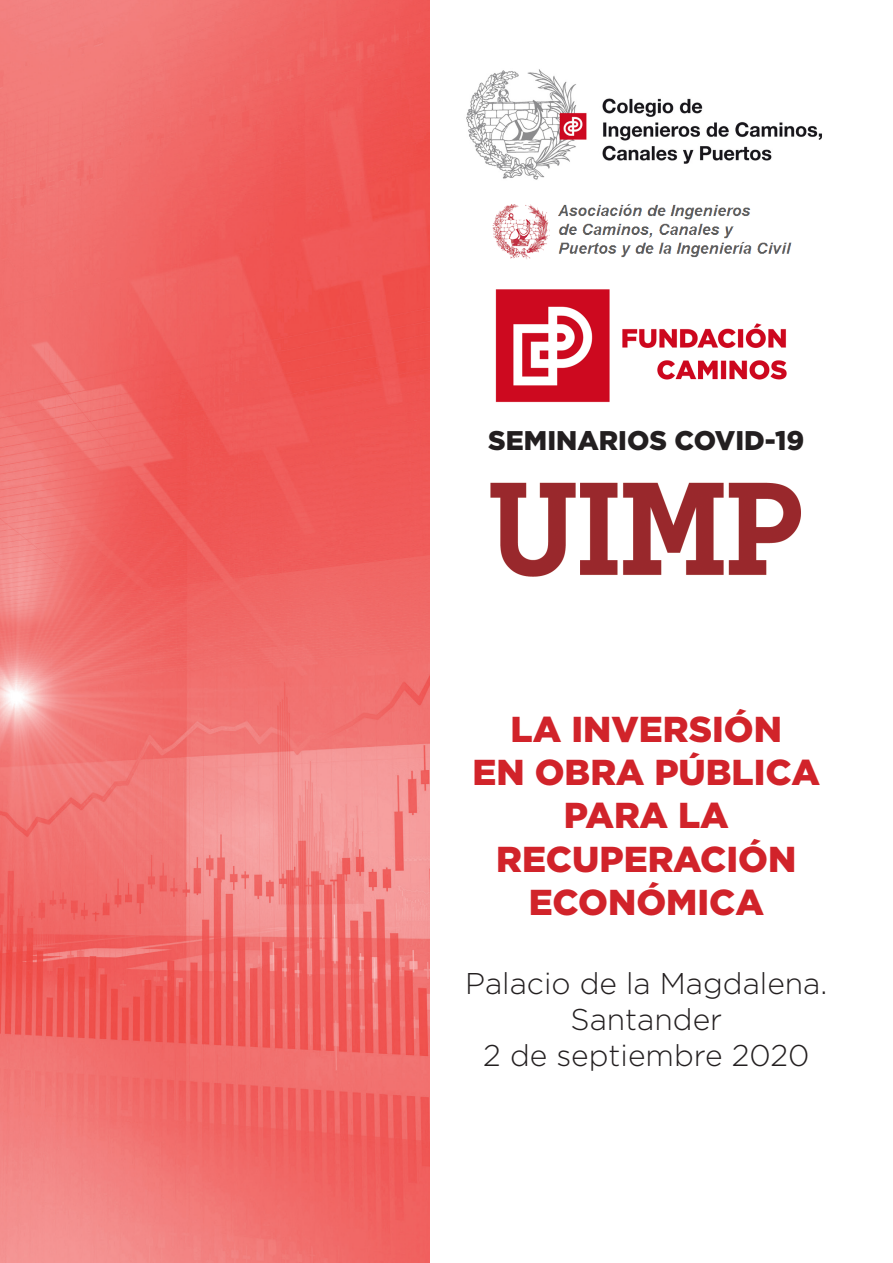
<style>
.page{position:relative;width:893px;height:1263px;background:#fff}
.page>*{position:absolute;margin:0;border:0;box-sizing:border-box;transform-origin:0 0}
.t1{font:900 36px/43.2px "Gotham";color:#d1232a;text-align:center}
.t2{font:300 30px "Gotham";color:#231f20}
.t3{font:900 27px "Gotham";color:#231f20}
</style>
<div class="page">
<img style="left:0;top:0;width:429px;height:1263px">
<img style="left:466px;top:69px;width:356px;height:111px">
<img style="left:495px;top:289px;width:292px;height:114px">
<img style="left:491px;top:482px;width:310px;height:95px">
<img style="left:492px;top:204px;width:300px;height:55px">
<p class="t3" style="left:488px;top:421px;width:318px">SEMINARIOS COVID-19</p>
<p class="t1" style="left:472px;top:707px;width:349px">LA INVERSIÓN<br>EN OBRA PÚBLICA<br>PARA LA<br>RECUPERACIÓN<br>ECONÓMICA</p>
<p class="t2" style="left:465px;top:964px;width:364px">Palacio de la Magdalena.</p>
<p class="t2" style="left:570px;top:1000px;width:153px">Santander</p>
<p class="t2" style="left:483px;top:1036px;width:328px">2 de septiembre 2020</p>
</div>
